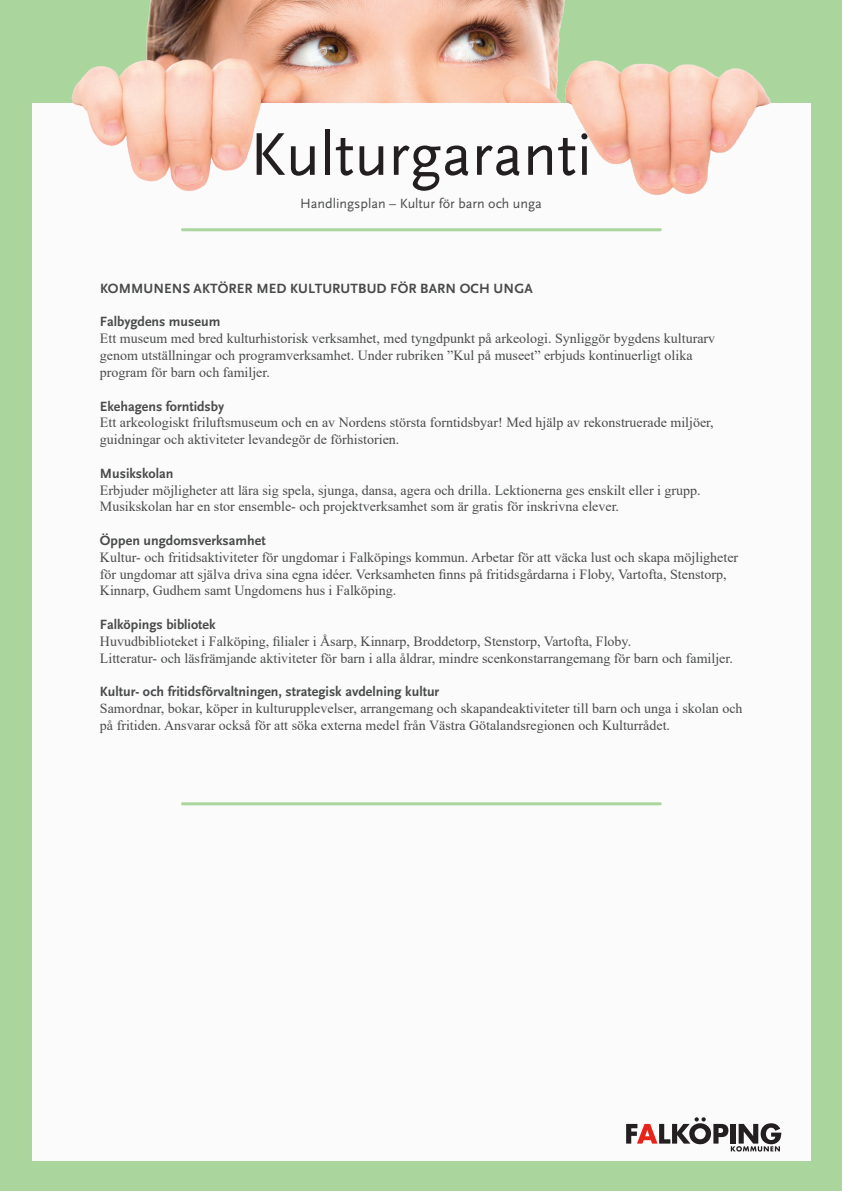
<style>
.page{position:relative;width:842px;height:1191px;background:#aad59d}
.page>*{position:absolute;margin:0;border:0;box-sizing:border-box;transform-origin:0 0}
.t1{font:63px "Scala Sans Pro";color:#231f20}
.t2{font:14px/16.8px "Times New Roman";color:#494a4b}
.t3{font:700 14px "Scala Sans Pro";color:#494a4b}
.t4{font:14px "Scala Sans Pro";color:#494a4b}
</style>
<div class="page">
<div style="left:32px;top:103px;width:779px;height:1057px;background:#fbfbfb"></div>
<hr style="left:182px;top:228px;width:478px;height:3px;background:#aad59d">
<hr style="left:182px;top:802px;width:478px;height:3px;background:#aad59d">
<svg style="left:626px;top:1117px;width:155px;height:34px"></svg>
<img style="left:71px;top:0;width:700px;height:195px">
<p class="t1" style="left:250px;top:118px;width:344px">Kulturgaranti</p>
<p class="t4" style="left:300px;top:196px;width:243px">Handlingsplan – Kultur för barn och unga</p>
<p class="t3" style="left:100px;top:280px;width:434px">KOMMUNENS AKTÖRER MED KULTURUTBUD FÖR BARN OCH UNGA</p>
<p class="t3" style="left:100px;top:314px;width:122px">Falbygdens museum</p>
<p class="t2" style="left:100px;top:330px;width:617px">Ett museum med bred kulturhistorisk verksamhet, med tyngdpunkt på arkeologi. Synliggör bygdens kulturarv genom utställningar och programverksamhet. Under rubriken ”Kul på museet” erbjuds kontinuerligt olika program för barn och familjer.</p>
<p class="t3" style="left:100px;top:398px;width:126px">Ekehagens forntidsby</p>
<p class="t2" style="left:100px;top:414px;width:615px">Ett arkeologiskt friluftsmuseum och en av Nordens största forntidsbyar! Med hjälp av rekonstruerade miljöer, guidningar och aktiviteter levandegör de förhistorien.</p>
<p class="t3" style="left:100px;top:465px;width:75px">Musikskolan</p>
<p class="t2" style="left:100px;top:481px;width:602px">Erbjuder möjligheter att lära sig spela, sjunga, dansa, agera och drilla. Lektionerna ges enskilt eller i grupp.<br>Musikskolan har en stor ensemble- och projektverksamhet som är gratis för inskrivna elever.</p>
<p class="t3" style="left:100px;top:532px;width:167px">Öppen ungdomsverksamhet</p>
<p class="t2" style="left:100px;top:548px;width:640px">Kultur- och fritidsaktiviteter för ungdomar i Falköpings kommun. Arbetar för att väcka lust och skapa möjligheter för ungdomar att själva driva sina egna idéer. Verksamheten finns på fritidsgårdarna i Floby, Vartofta, Stenstorp,<br>Kinnarp, Gudhem samt Ungdomens hus i Falköping.</p>
<p class="t3" style="left:100px;top:616px;width:117px">Falköpings bibliotek</p>
<p class="t2" style="left:100px;top:632px;width:533px">Huvudbiblioteket i Falköping, filialer i Åsarp, Kinnarp, Broddetorp, Stenstorp, Vartofta, Floby.</p>
<p class="t2" style="left:100px;top:649px;width:634px">Litteratur- och läsfrämjande aktiviteter för barn i alla åldrar, mindre scenkonstarrangemang för barn och familjer.</p>
<p class="t3" style="left:100px;top:683px;width:341px">Kultur- och fritidsförvaltningen, strategisk avdelning kultur</p>
<p class="t2" style="left:100px;top:699px;width:644px">Samordnar, bokar, köper in kulturupplevelser, arrangemang och skapandeaktiviteter till barn och unga i skolan och på fritiden. Ansvarar också för att söka externa medel från Västra Götalandsregionen och Kulturrådet.</p>
</div>
